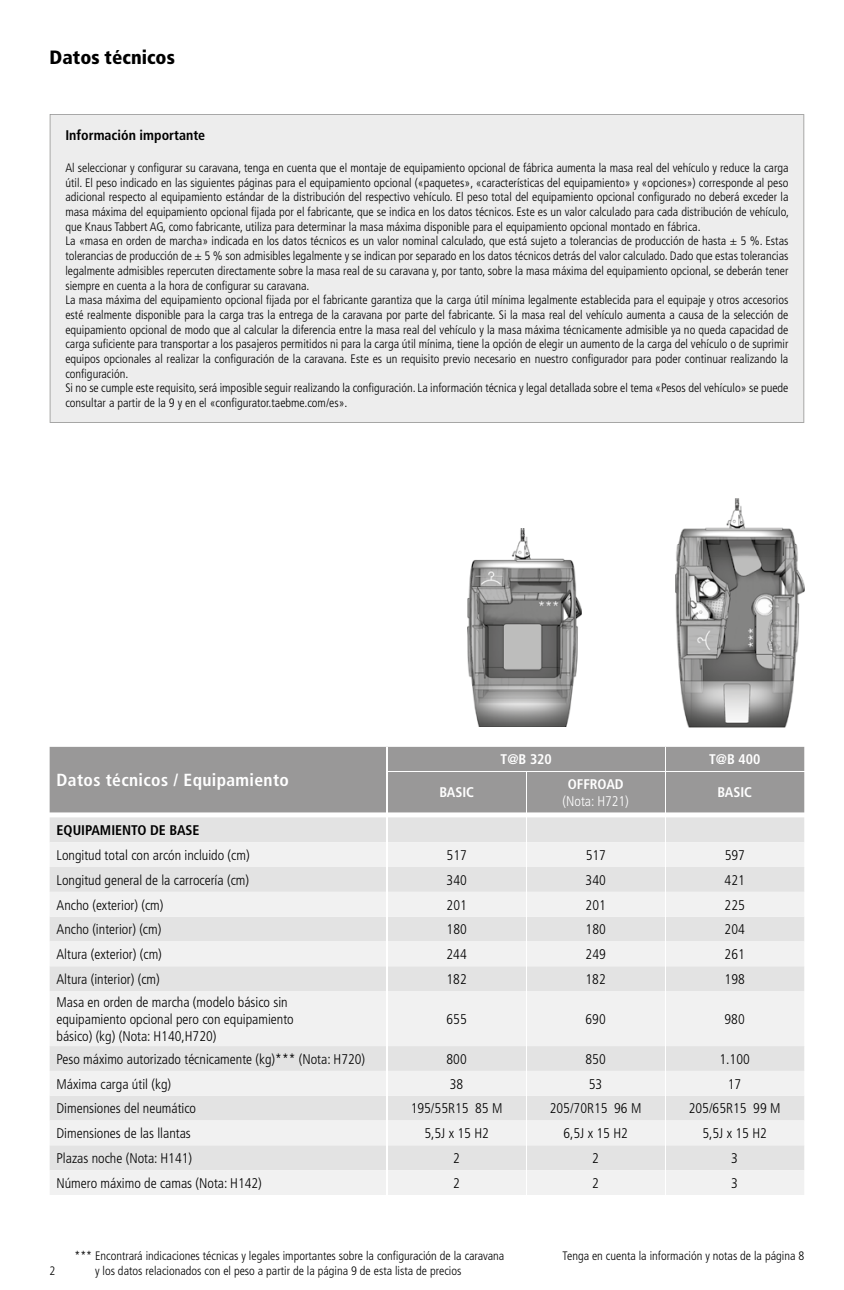
<style>
.page{position:relative;width:844px;height:1290px;background:#fff}
.page>*{position:absolute;margin:0;border:0;box-sizing:border-box;transform-origin:0 0}
.t1{font:900 condensed 19.25px "Frutiger LT Std";color:#000}
.t2{font:700 condensed 17.5px "Frutiger LT Std";letter-spacing:.02em;color:#fff}
.t3{font:300 condensed 14px/16.8px "Frutiger LT Std";color:#000}
.t4{font:700 condensed 14px "Frutiger LT Std";color:#000}
.t5{font:700 condensed 14px "Frutiger LT Std";color:#fff}
.t6{font:300 condensed 14px "Frutiger LT Std";color:#fff}
.t7{font:300 condensed 12.25px/14.7px "Frutiger LT Std";color:#000}
</style>
<div class="page">
<img style="left:467px;top:528px;width:114px;height:198px">
<img style="left:675px;top:498px;width:128px;height:229px">
<div style="left:50px;top:817px;width:754px;height:25px;background:#e3e3e3"></div>
<svg style="left:50px;top:842px;width:754px;height:353px;fill:#f1f1f1"></svg>
<svg style="left:525px;top:817px;width:1px;height:174px"></svg>
<svg style="left:664px;top:817px;width:1px;height:174px"></svg>
<hr style="left:525px;top:991px;width:1px;height:55px;background:#fff">
<hr style="left:664px;top:991px;width:1px;height:55px;background:#fff">
<svg style="left:525px;top:1046px;width:1px;height:149px"></svg>
<svg style="left:664px;top:1046px;width:1px;height:149px"></svg>
<hr style="left:386px;top:817px;width:2px;height:25px;background:#fff">
<hr style="left:386px;top:842px;width:2px;height:25px;background:#fff">
<hr style="left:386px;top:867px;width:2px;height:25px;background:#fff">
<hr style="left:386px;top:892px;width:2px;height:24px;background:#fff">
<hr style="left:386px;top:916px;width:2px;height:25px;background:#fff">
<hr style="left:386px;top:941px;width:2px;height:25px;background:#fff">
<hr style="left:386px;top:966px;width:2px;height:25px;background:#fff">
<hr style="left:386px;top:991px;width:2px;height:55px;background:#fff">
<hr style="left:386px;top:1046px;width:2px;height:25px;background:#fff">
<hr style="left:386px;top:1071px;width:2px;height:25px;background:#fff">
<hr style="left:386px;top:1096px;width:2px;height:24px;background:#fff">
<hr style="left:386px;top:1120px;width:2px;height:25px;background:#fff">
<hr style="left:386px;top:1145px;width:2px;height:25px;background:#fff">
<hr style="left:386px;top:1170px;width:2px;height:25px;background:#fff">
<div style="left:50px;top:747px;width:754px;height:65px;background:#999898"></div>
<svg style="left:664px;top:747px;width:1px;height:24px"></svg>
<hr style="left:525px;top:772px;width:1px;height:40px;background:#fff">
<hr style="left:664px;top:772px;width:1px;height:40px;background:#fff">
<hr style="left:388px;top:771px;width:138px;height:1px;background:#fff">
<hr style="left:526px;top:771px;width:139px;height:1px;background:#fff">
<hr style="left:665px;top:771px;width:139px;height:1px;background:#fff">
<hr style="left:386px;top:747px;width:2px;height:24px;background:#fff">
<hr style="left:386px;top:771px;width:2px;height:41px;background:#fff">
<svg style="left:50px;top:114px;width:754px;height:309px;background:#e9e9e9"></svg>
<h1 class="t1" style="left:50px;top:46px;width:127px">Datos técnicos</h1>
<p class="t4" style="left:65px;top:127px;width:141px">Información importante</p>
<p class="t7" style="left:65px;top:160px;width:724px">Al seleccionar y configurar su caravana, tenga en cuenta que el montaje de equipamiento opcional de fábrica aumenta la masa real del vehículo y reduce la carga útil. El peso indicado en las siguientes páginas para el equipamiento opcional («paquetes», «características del equipamiento» y «opciones») corresponde al peso adicional respecto al equipamiento estándar de la distribución del respectivo vehículo. El peso total del equipamiento opcional configurado no deberá exceder la masa máxima del equipamiento opcional fijada por el fabricante, que se indica en los datos técnicos. Este es un valor calculado para cada distribución de vehículo, que Knaus Tabbert AG, como fabricante, utiliza para determinar la masa máxima disponible para el equipamiento opcional montado en fábrica.<br>La «masa en orden de marcha» indicada en los datos técnicos es un valor nominal calculado, que está sujeto a tolerancias de producción de hasta ± 5 %. Estas tolerancias de producción de ± 5 % son admisibles legalmente y se indican por separado en los datos técnicos detrás del valor calculado. Dado que estas tolerancias legalmente admisibles repercuten directamente sobre la masa real de su caravana y, por tanto, sobre la masa máxima del equipamiento opcional, se deberán tener siempre en cuenta a la hora de configurar su caravana.<br>La masa máxima del equipamiento opcional fijada por el fabricante garantiza que la carga útil mínima legalmente establecida para el equipaje y otros accesorios esté realmente disponible para la carga tras la entrega de la caravana por parte del fabricante. Si la masa real del vehículo aumenta a causa de la selección de equipamiento opcional de modo que al calcular la diferencia entre la masa real del vehículo y la masa máxima técnicamente admisible ya no queda capacidad de carga suficiente para transportar a los pasajeros permitidos ni para la carga útil mínima, tiene la opción de elegir un aumento de la carga del vehículo o de suprimir equipos opcionales al realizar la configuración de la caravana. Este es un requisito previo necesario en nuestro configurador para poder continuar realizando la configuración.<br>Si no se cumple este requisito, será imposible seguir realizando la configuración. La información técnica y legal detallada sobre el tema «Pesos del vehículo» se puede consultar a partir de la 9 y en el «configurator.taebme.com/es».</p>
<h2 class="t2" style="left:57px;top:770px;width:234px">Datos técnicos / Equipamiento</h2>
<p class="t5" style="left:439px;top:784px;width:36px">BASIC</p>
<p class="t5" style="left:500px;top:751px;width:53px">T@B 320</p>
<p class="t5" style="left:709px;top:751px;width:53px">T@B 400</p>
<p class="t5" style="left:567px;top:775px;width:57px">OFFROAD</p>
<p class="t6" style="left:562px;top:793px;width:68px">(Nota: H721)</p>
<p class="t5" style="left:717px;top:784px;width:36px">BASIC</p>
<p class="t4" style="left:57px;top:822px;width:144px">EQUIPAMIENTO DE BASE</p>
<p class="t3" style="left:57px;top:847px;width:194px">Longitud total con arcón incluido (cm)</p>
<p class="t3" style="left:446px;top:847px;width:22px">517</p>
<p class="t3" style="left:585px;top:847px;width:22px">517</p>
<p class="t3" style="left:724px;top:847px;width:22px">597</p>
<p class="t3" style="left:57px;top:871px;width:194px">Longitud general de la carrocería (cm)</p>
<p class="t3" style="left:446px;top:871px;width:22px">340</p>
<p class="t3" style="left:585px;top:871px;width:22px">340</p>
<p class="t3" style="left:724px;top:871px;width:22px">421</p>
<p class="t3" style="left:57px;top:896px;width:108px">Ancho (exterior) (cm)</p>
<p class="t3" style="left:446px;top:896px;width:22px">201</p>
<p class="t3" style="left:585px;top:896px;width:22px">201</p>
<p class="t3" style="left:724px;top:896px;width:22px">225</p>
<p class="t3" style="left:57px;top:921px;width:106px">Ancho (interior) (cm)</p>
<p class="t3" style="left:446px;top:921px;width:22px">180</p>
<p class="t3" style="left:585px;top:921px;width:22px">180</p>
<p class="t3" style="left:724px;top:921px;width:22px">204</p>
<p class="t3" style="left:56px;top:946px;width:107px">Altura (exterior) (cm)</p>
<p class="t3" style="left:446px;top:946px;width:22px">244</p>
<p class="t3" style="left:585px;top:946px;width:22px">249</p>
<p class="t3" style="left:724px;top:946px;width:22px">261</p>
<p class="t3" style="left:56px;top:971px;width:105px">Altura (interior) (cm)</p>
<p class="t3" style="left:446px;top:971px;width:22px">182</p>
<p class="t3" style="left:585px;top:971px;width:22px">182</p>
<p class="t3" style="left:724px;top:971px;width:22px">198</p>
<p class="t3" style="left:56px;top:994px;width:239px">Masa en orden de marcha (modelo básico sin equipamiento opcional pero con equipamiento básico) (kg) (Nota: H140,H720)</p>
<p class="t3" style="left:446px;top:1011px;width:22px">655</p>
<p class="t3" style="left:585px;top:1011px;width:22px">690</p>
<p class="t3" style="left:724px;top:1011px;width:22px">980</p>
<p class="t3" style="left:56px;top:1051px;width:310px">Peso máximo autorizado técnicamente (kg)*** (Nota: H720)</p>
<p class="t3" style="left:446px;top:1051px;width:22px">800</p>
<p class="t3" style="left:585px;top:1051px;width:22px">850</p>
<p class="t3" style="left:719px;top:1051px;width:32px">1.100</p>
<p class="t3" style="left:56px;top:1075px;width:116px">Máxima carga útil (kg)</p>
<p class="t3" style="left:450px;top:1075px;width:15px">38</p>
<p class="t3" style="left:588px;top:1075px;width:15px">53</p>
<p class="t3" style="left:727px;top:1075px;width:15px">17</p>
<p class="t3" style="left:56px;top:1100px;width:141px">Dimensiones del neumático</p>
<p class="t3" style="left:410px;top:1100px;width:93px">195/55R15 85 M</p>
<p class="t3" style="left:549px;top:1100px;width:93px">205/70R15 96 M</p>
<p class="t3" style="left:688px;top:1100px;width:93px">205/65R15 99 M</p>
<p class="t3" style="left:56px;top:1125px;width:136px">Dimensiones de las llantas</p>
<p class="t3" style="left:424px;top:1125px;width:66px">5,5J x 15 H2</p>
<p class="t3" style="left:563px;top:1125px;width:66px">6,5J x 15 H2</p>
<p class="t3" style="left:702px;top:1125px;width:66px">5,5J x 15 H2</p>
<p class="t3" style="left:56px;top:1150px;width:137px">Plazas noche (Nota: H141)</p>
<p class="t3" style="left:453px;top:1150px;width:8px">2</p>
<p class="t3" style="left:592px;top:1150px;width:8px">2</p>
<p class="t3" style="left:731px;top:1150px;width:8px">3</p>
<p class="t3" style="left:56px;top:1175px;width:207px">Número máximo de camas (Nota: H142)</p>
<p class="t3" style="left:453px;top:1175px;width:8px">2</p>
<p class="t3" style="left:592px;top:1175px;width:8px">2</p>
<p class="t3" style="left:731px;top:1175px;width:8px">3</p>
<p class="t7" style="left:50px;top:1263px;width:7px">2</p>
<p class="t7" style="left:95px;top:1249px;width:411px;text-indent:-21px">*** Encontrará indicaciones técnicas y legales importantes sobre la configuración de la caravana y los datos relacionados con el peso a partir de la página 9 de esta lista de precios</p>
<p class="t7" style="left:562px;top:1249px;width:243px">Tenga en cuenta la información y notas de la página 8</p>
</div>
